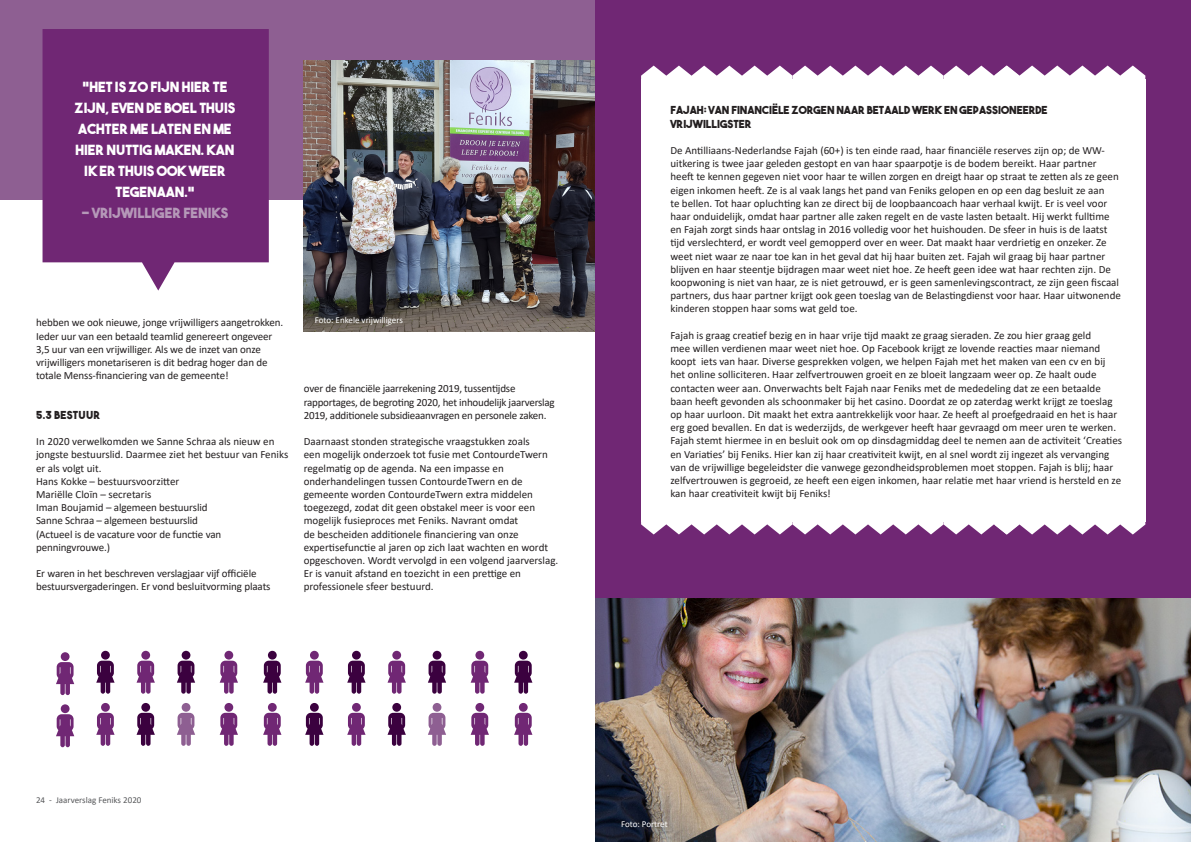
<style>
.page{position:relative;width:1191px;height:842px;background:#fff}
.page>*{position:absolute;margin:0;border:0;box-sizing:border-box;transform-origin:0 0}
.t1{font:14px/21px "The Bold Font";color:#fff;text-align:center}
.t2{font:14px "The Bold Font";color:#b598b8}
.t3{font:11px/13.2px "Calibri";color:#231f20}
.t4{font:11px/13.2px "Calibri";letter-spacing:-.02em;color:#231f20}
.Kopje{font:11px/13.2px "The Bold Font";color:#231f20}
.Kopje-2{font:11px "The Bold Font";letter-spacing:.02em;color:#231f20}
.t5{font:9px "Calibri";color:#fff}
.t6{font:9px "Calibri";color:#57585a}
</style>
<div class="page">
<div style="left:0;top:0;width:604px;height:199px;background:#8e5f92"></div>
<svg style="left:43px;top:29px;width:226px;height:262px;background:#7e3c82"></svg>
<img style="left:304px;top:61px;width:291px;height:271px">
<div style="left:595px;top:0;width:596px;height:842px;background:#702774"></div>
<div style="left:310px;top:651px;width:9px;height:9px;background:#702774;border-radius:50%"></div>
<svg style="left:305px;top:661px;width:18px;height:33px"></svg>
<div style="left:310px;top:703px;width:9px;height:9px;background:#3b013f;border-radius:50%"></div>
<svg style="left:305px;top:713px;width:18px;height:33px"></svg>
<div style="left:268px;top:651px;width:9px;height:9px;background:#3b013f;border-radius:50%"></div>
<svg style="left:263px;top:661px;width:18px;height:33px"></svg>
<div style="left:519px;top:651px;width:9px;height:9px;background:#3b013f;border-radius:50%"></div>
<svg style="left:514px;top:661px;width:18px;height:33px"></svg>
<div style="left:61px;top:652px;width:9px;height:9px;background:#702774;border-radius:50%"></div>
<svg style="left:56px;top:662px;width:18px;height:33px"></svg>
<div style="left:101px;top:651px;width:9px;height:9px;background:#3b013f;border-radius:50%"></div>
<svg style="left:96px;top:661px;width:19px;height:33px"></svg>
<div style="left:352px;top:651px;width:9px;height:9px;background:#3b013f;border-radius:50%"></div>
<svg style="left:347px;top:661px;width:18px;height:33px"></svg>
<div style="left:141px;top:651px;width:9px;height:9px;background:#702774;border-radius:50%"></div>
<svg style="left:137px;top:661px;width:18px;height:33px"></svg>
<div style="left:392px;top:651px;width:9px;height:9px;background:#702774;border-radius:50%"></div>
<svg style="left:387px;top:661px;width:19px;height:33px"></svg>
<div style="left:61px;top:704px;width:9px;height:9px;background:#702774;border-radius:50%"></div>
<svg style="left:56px;top:714px;width:18px;height:33px"></svg>
<div style="left:101px;top:703px;width:9px;height:9px;background:#702774;border-radius:50%"></div>
<svg style="left:96px;top:713px;width:19px;height:33px"></svg>
<div style="left:352px;top:703px;width:9px;height:9px;background:#702774;border-radius:50%"></div>
<svg style="left:347px;top:713px;width:18px;height:33px"></svg>
<div style="left:141px;top:703px;width:9px;height:9px;background:#3b013f;border-radius:50%"></div>
<svg style="left:137px;top:713px;width:18px;height:33px"></svg>
<div style="left:392px;top:703px;width:9px;height:9px;background:#3b013f;border-radius:50%"></div>
<svg style="left:387px;top:713px;width:19px;height:33px"></svg>
<div style="left:268px;top:703px;width:9px;height:9px;background:#702774;border-radius:50%"></div>
<svg style="left:263px;top:713px;width:18px;height:33px"></svg>
<div style="left:519px;top:703px;width:9px;height:9px;background:#702774;border-radius:50%"></div>
<svg style="left:514px;top:713px;width:18px;height:33px"></svg>
<div style="left:224px;top:651px;width:9px;height:9px;background:#702774;border-radius:50%"></div>
<svg style="left:220px;top:661px;width:18px;height:33px"></svg>
<div style="left:475px;top:651px;width:9px;height:9px;background:#702774;border-radius:50%"></div>
<svg style="left:470px;top:661px;width:19px;height:33px"></svg>
<div style="left:224px;top:703px;width:9px;height:9px;background:#702774;border-radius:50%"></div>
<svg style="left:220px;top:713px;width:18px;height:33px"></svg>
<div style="left:475px;top:703px;width:9px;height:9px;background:#702774;border-radius:50%"></div>
<svg style="left:470px;top:713px;width:19px;height:33px"></svg>
<div style="left:182px;top:651px;width:8px;height:9px;background:#3b013f;border-radius:50%"></div>
<svg style="left:177px;top:661px;width:18px;height:33px"></svg>
<div style="left:432px;top:651px;width:9px;height:9px;background:#3b013f;border-radius:50%"></div>
<svg style="left:428px;top:661px;width:18px;height:33px"></svg>
<div style="left:182px;top:703px;width:8px;height:9px;background:#8e5f92;border-radius:50%"></div>
<svg style="left:177px;top:713px;width:18px;height:33px"></svg>
<div style="left:432px;top:703px;width:9px;height:9px;background:#8e5f92;border-radius:50%"></div>
<svg style="left:428px;top:713px;width:18px;height:33px"></svg>
<div style="left:641px;top:79px;width:504px;height:443px;background:#fff"></div>
<svg style="left:641px;top:66px;width:504px;height:13px"></svg>
<svg style="left:641px;top:522px;width:504px;height:12px"></svg>
<img style="left:595px;top:598px;width:596px;height:244px">
<p class="t1" style="left:75px;top:76px;width:162px">“HET IS ZO FIJN HIER TE<br>ZIJN, EVEN DE BOEL THUIS<br>ACHTER ME LATEN EN ME<br>HIER NUTTIG MAKEN. KAN<br>IK ER THUIS OOK WEER<br>TEGENAAN.”</p>
<p class="t2" style="left:82px;top:204px;width:148px">– VRIJWILLIGER FENIKS</p>
<p class="t3" style="left:36px;top:316px;width:249px">hebben we ook nieuwe, jonge vrijwilligers aangetrokken.</p>
<p class="t3" style="left:36px;top:329px;width:238px">Ieder uur van een betaald teamlid genereert ongeveer 3,5 uur van een vrijwilliger. Als we de inzet van onze vrijwilligers monetariseren is dit bedrag hoger dan de totale Menss-financiering van de gemeente!</p>
<p class="Kopje-2" style="left:36px;top:408px;width:66px">5.3 BESTUUR</p>
<p class="t3" style="left:36px;top:435px;width:254px">In 2020 verwelkomden we Sanne Schraa als nieuw en jongste bestuurslid. Daarmee ziet het bestuur van Feniks er als volgt uit.</p>
<p class="t3" style="left:36px;top:474px;width:145px">Hans Kokke – bestuursvoorzitter</p>
<p class="t3" style="left:36px;top:487px;width:117px">Mariëlle Cloïn – secretaris</p>
<p class="t3" style="left:36px;top:501px;width:173px">Iman Boujamid – algemeen bestuurslid</p>
<p class="t3" style="left:36px;top:514px;width:163px">Sanne Schraa – algemeen bestuurslid</p>
<p class="t3" style="left:36px;top:527px;width:187px">(Actueel is de vacature voor de functie van penningvrouwe.)</p>
<p class="t3" style="left:36px;top:567px;width:236px">Er waren in het beschreven verslagjaar vijf officiële bestuursvergaderingen. Er vond besluitvorming plaats</p>
<p class="t5" style="left:315px;top:314px;width:90px">Foto: Enkele vrijwilligers</p>
<p class="t4" style="left:304px;top:382px;width:252px">over de financiële jaarrekening 2019, tussentijdse rapportages, de begroting 2020, het inhoudelijk jaarverslag<br>2019, additionele subsidieaanvragen en personele zaken.</p>
<p class="t3" style="left:304px;top:435px;width:256px">Daarnaast stonden strategische vraagstukken zoals<br>een mogelijk onderzoek tot fusie met ContourdeTwern regelmatig op de agenda. Na een impasse en onderhandelingen tussen ContourdeTwern en de gemeente worden ContourdeTwern extra middelen toegezegd, zodat dit geen obstakel meer is voor een mogelijk fusieproces met Feniks. Navrant omdat<br>de bescheiden additionele financiering van onze expertisefunctie al jaren op zich laat wachten en wordt opgeschoven. Wordt vervolgd in een volgend jaarverslag.<br>Er is vanuit afstand en toezicht in een prettige en professionele sfeer bestuurd.</p>
<p class="Kopje" style="left:670px;top:104px;width:378px">FAJAH: VAN FINANCIËLE ZORGEN NAAR BETAALD WERK EN GEPASSIONEERDE<br>VRIJWILLIGSTER</p>
<p class="t3" style="left:670px;top:143px;width:452px">De Antilliaans-Nederlandse Fajah (60+) is ten einde raad, haar financiële reserves zijn op; de WW&shy;uitkering is twee jaar geleden gestopt en van haar spaarpotje is de bodem bereikt. Haar partner heeft te kennen gegeven niet voor haar te willen zorgen en dreigt haar op straat te zetten als ze geen eigen inkomen heeft. Ze is al vaak langs het pand van Feniks gelopen en op een dag besluit ze aan<br>te bellen. Tot haar opluchting kan ze direct bij de loopbaancoach haar verhaal kwijt. Er is veel voor haar onduidelijk, omdat haar partner alle zaken regelt en de vaste lasten betaalt. Hij werkt fulltime en Fajah zorgt sinds haar ontslag in 2016 volledig voor het huishouden. De sfeer in huis is de laatst tijd verslechterd, er wordt veel gemopperd over en weer. Dat maakt haar verdrietig en onzeker. Ze weet niet waar ze naar toe kan in het geval dat hij haar buiten zet. Fajah wil graag bij haar partner blijven en haar steentje bijdragen maar weet niet hoe. Ze heeft geen idee wat haar rechten zijn. De koopwoning is niet van haar, ze is niet getrouwd, er is geen samenlevingscontract, ze zijn geen fiscaal partners, dus haar partner krijgt ook geen toeslag van de Belastingdienst voor haar. Haar uitwonende kinderen stoppen haar soms wat geld toe.</p>
<p class="t3" style="left:670px;top:328px;width:453px">Fajah is graag creatief bezig en in haar vrije tijd maakt ze graag sieraden. Ze zou hier graag geld<br>mee willen verdienen maar weet niet hoe. Op Facebook krijgt ze lovende reacties maar niemand koopt iets van haar. Diverse gesprekken volgen, we helpen Fajah met het maken van een cv en bij het online solliciteren. Haar zelfvertrouwen groeit en ze bloeit langzaam weer op. Ze haalt oude contacten weer aan. Onverwachts belt Fajah naar Feniks met de mededeling dat ze een betaalde baan heeft gevonden als schoonmaker bij het casino. Doordat ze op zaterdag werkt krijgt ze toeslag op haar uurloon. Dit maakt het extra aantrekkelijk voor haar. Ze heeft al proefgedraaid en het is haar erg goed bevallen. En dat is wederzijds, de werkgever heeft haar gevraagd om meer uren te werken.<br>Fajah stemt hiermee in en besluit ook om op dinsdagmiddag deel te nemen aan de activiteit ‘Creaties en Variaties’ bij Feniks. Hier kan zij haar creativiteit kwijt, en al snel wordt zij ingezet als vervanging van de vrijwillige begeleidster die vanwege gezondheidsproblemen moet stoppen. Fajah is blij; haar zelfvertrouwen is gegroeid, ze heeft een eigen inkomen, haar relatie met haar vriend is hersteld en ze kan haar creativiteit kwijt bij Feniks!</p>
<p class="t6" style="left:36px;top:794px;width:107px">24 - Jaarverslag Feniks 2020</p>
<p class="t5" style="left:621px;top:818px;width:48px">Foto: Portret</p>
</div>
